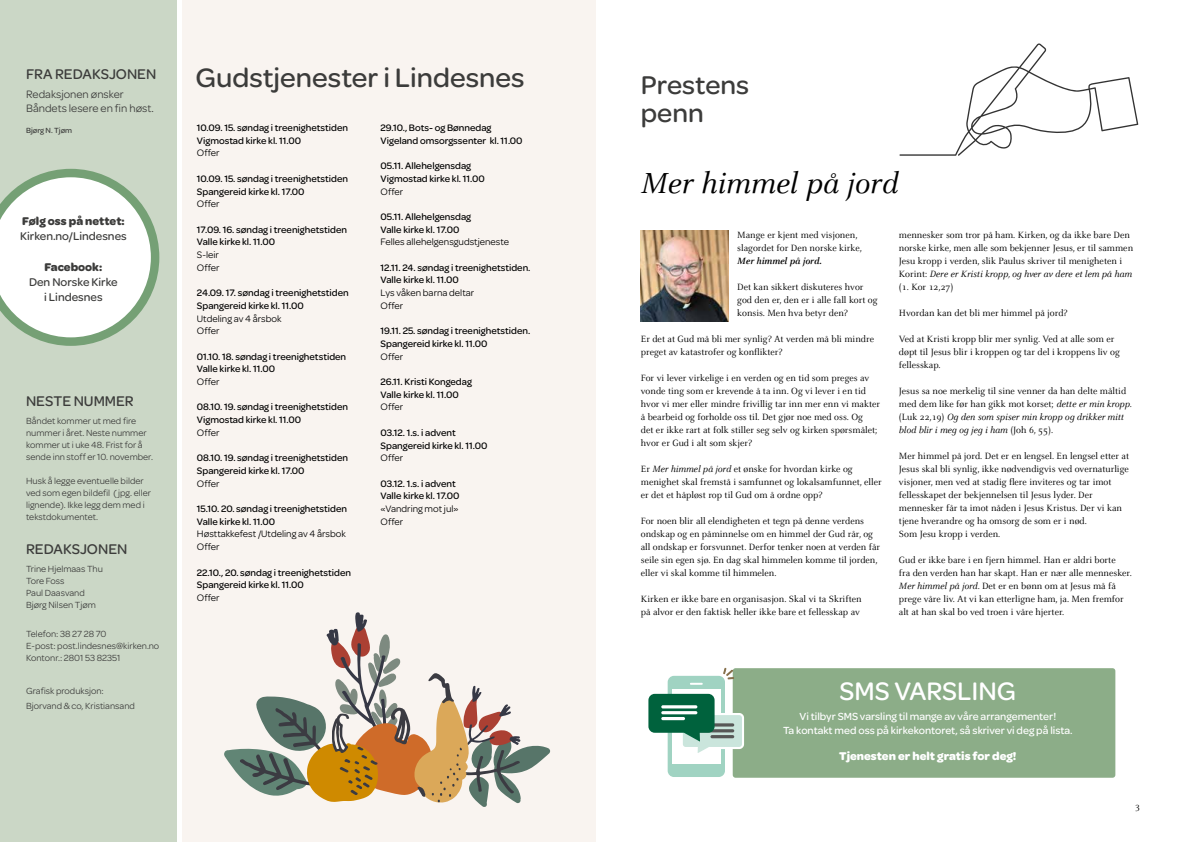
<style>
.page{position:relative;width:1191px;height:842px;background:#fff}
.page>*{position:absolute;margin:0;border:0;box-sizing:border-box;transform-origin:0 0}
.t1{font:italic 32px "Celeste";color:#000}
.t2{font:500 28.4px "Omnes";color:#3c3c3b}
.t3{font:500 27.4px/28px "Omnes";color:#3c3c3b}
.t4{font:500 27px "Omnes";color:#fff}
.t5{font:500 15px "Omnes";color:#3c3c3b}
.t6{font:500 12px/15.1px "Omnes";color:#3c3c3b;text-align:center}
.t7{font:700 12px "Omnes";color:#fff}
.t8{font:700 12px "Omnes";color:#3c3c3b}
.t9{font:11.5px/14px "Omnes";color:#3c3c3b}
.t10{font:500 11px/14px "Omnes";color:#fff;text-align:center}
.t11{font:10px/13px "Celeste";color:#000}
.t12{font:500 10px/12.7px "Omnes";color:#000}
.t13{font:10px/12.7px "Omnes";color:#000}
.t14{font:italic 700 10px "Celeste";color:#000}
.t15{font:9.5px/12px "Omnes";color:#3c3c3b}
.t16{font:9.5px "Celeste";color:#000}
.t17{font:500 8px "Omnes";color:#3c3c3b}
.s1{font-style:italic}
</style>
<div class="page">
<div style="left:182px;top:0;width:413px;height:842px;background:#f9f4f0"></div>
<div style="left:0;top:0;width:176px;height:842px;background:#cbd7c6"></div>
<svg style="left:0;top:169px;width:159px;height:177px"></svg>
<svg style="left:899px;top:43px;width:239px;height:113px"></svg>
<img style="left:641px;top:230px;width:88px;height:91px">
<svg style="left:224px;top:612px;width:326px;height:195px"></svg>
<div style="left:732px;top:668px;width:383px;height:110px;background:#8cad88;border-radius:3px"></div>
<div style="left:667px;top:676px;width:58px;height:101px;background:#a0d3c2;border-radius:6px"></div>
<div style="left:672px;top:689px;width:48px;height:74px;background:#fff"></div>
<svg style="left:690px;top:683px;width:12px;height:2px"></svg>
<svg style="left:723px;top:668px;width:11px;height:11px"></svg>
<svg style="left:648px;top:694px;width:96px;height:65px"></svg>
<hr style="left:661px;top:705px;width:36px;height:3px;background:#fff;border-radius:2px">
<hr style="left:661px;top:711px;width:36px;height:3px;background:#fff;border-radius:2px">
<hr style="left:661px;top:717px;width:24px;height:3px;background:#fff;border-radius:2px">
<h3 class="t5" style="left:26px;top:63px;width:132px">FRA REDAKSJONEN</h3>
<p class="t9" style="left:26px;top:87px;width:129px">Redaksjonen ønsker<br>Båndets lesere en fin høst.</p>
<p class="t17" style="left:26px;top:125px;width:48px">Bjørg N. Tjøm</p>
<p class="t8" style="left:22px;top:212px;width:104px">Følg oss på nettet:</p>
<p class="t6" style="left:20px;top:228px;width:108px">Kirken.no/Lindesnes</p>
<p class="t8" style="left:45px;top:258px;width:59px">Facebook:</p>
<p class="t6" style="left:29px;top:274px;width:90px">Den Norske Kirke i Lindesnes</p>
<h3 class="t5" style="left:26px;top:391px;width:109px">NESTE NUMMER</h3>
<p class="t15" style="left:26px;top:414px;width:128px">Båndet kommer ut med fire nummer i året. Neste nummer kommer ut i uke 48. Frist for å sende inn stoff er 10. november.</p>
<p class="t15" style="left:26px;top:474px;width:126px">Husk å legge eventuelle bilder ved som egen bildefil ( jpg. eller lignende). Ikke legg dem med i tekstdokumentet.</p>
<h3 class="t5" style="left:26px;top:539px;width:103px">REDAKSJONEN</h3>
<p class="t15" style="left:26px;top:562px;width:78px">Trine Hjelmaas Thu<br>Tore Foss<br>Paul Daasvand<br>Bjørg Nilsen Tjøm</p>
<p class="t15" style="left:26px;top:628px;width:135px">Telefon: 38 27 28 70<br>E-post: post.lindesnes@kirken.no<br>Kontonr.: 2801 53 82351</p>
<p class="t15" style="left:26px;top:683px;width:110px;line-height:14.8px">Grafisk produksjon:<br>Bjorvand &amp; co, Kristiansand</p>
<h2 class="t2" style="left:195px;top:58px;width:331px">Gudstjenester i Lindesnes</h2>
<p class="t12" style="left:197px;top:121px;width:153px">10.09. 15. søndag i treenighetstiden<br>Vigmostad kirke kl. 11.00</p>
<p class="t13" style="left:197px;top:146px;width:24px">Offer</p>
<p class="t12" style="left:197px;top:172px;width:153px">10.09. 15. søndag i treenighetstiden<br>Spangereid kirke kl. 17.00</p>
<p class="t13" style="left:197px;top:197px;width:24px">Offer</p>
<p class="t12" style="left:197px;top:222px;width:152px">17.09. 16. søndag i treenighetstiden<br>Valle kirke kl. 11.00</p>
<p class="t13" style="left:197px;top:248px;width:24px">S-leir<br>Offer</p>
<p class="t12" style="left:197px;top:286px;width:153px">24.09. 17. søndag i treenighetstiden<br>Spangereid kirke kl. 11.00</p>
<p class="t13" style="left:197px;top:311px;width:86px">Utdeling av 4 årsbok<br>Offer</p>
<p class="t12" style="left:197px;top:349px;width:151px">01.10. 18. søndag i treenighetstiden<br>Valle kirke kl. 11.00</p>
<p class="t13" style="left:197px;top:375px;width:24px">Offer</p>
<p class="t12" style="left:197px;top:400px;width:153px">08.10. 19. søndag i treenighetstiden<br>Vigmostad kirke kl. 11.00</p>
<p class="t13" style="left:197px;top:426px;width:24px">Offer</p>
<p class="t12" style="left:197px;top:451px;width:153px">08.10. 19. søndag i treenighetstiden<br>Spangereid kirke kl. 17.00</p>
<p class="t13" style="left:197px;top:476px;width:24px">Offer</p>
<p class="t12" style="left:197px;top:502px;width:152px">15.10. 20. søndag i treenighetstiden<br>Valle kirke kl. 11.00</p>
<p class="t13" style="left:197px;top:527px;width:150px">Høsttakkefest /Utdeling av 4 årsbok<br>Offer</p>
<p class="t12" style="left:197px;top:565px;width:156px">22.10., 20. søndag i treenighetstiden<br>Spangereid kirke kl. 11.00</p>
<p class="t13" style="left:197px;top:591px;width:24px">Offer</p>
<p class="t12" style="left:380px;top:121px;width:143px">29.10., Bots- og Bønnedag<br>Vigeland omsorgssenter kl. 11.00</p>
<p class="t12" style="left:380px;top:159px;width:106px">05.11. Allehelgensdag<br>Vigmostad kirke kl. 11.00</p>
<p class="t13" style="left:380px;top:184px;width:24px">Offer</p>
<p class="t12" style="left:380px;top:210px;width:92px">05.11. Allehelgensdag<br>Valle kirke kl. 17.00</p>
<p class="t13" style="left:380px;top:235px;width:130px">Felles allehelgensgudstjeneste</p>
<p class="t12" style="left:380px;top:260px;width:151px">12.11. 24. søndag i treenighetstiden.<br>Valle kirke kl. 11.00</p>
<p class="t13" style="left:380px;top:286px;width:95px">Lys våken barna deltar<br>Offer</p>
<p class="t12" style="left:380px;top:324px;width:151px">19.11. 25. søndag i treenighetstiden.<br>Spangereid kirke kl. 11.00</p>
<p class="t13" style="left:380px;top:349px;width:24px">Offer</p>
<p class="t12" style="left:380px;top:375px;width:93px">26.11. Kristi Kongedag<br>Valle kirke kl. 11.00</p>
<p class="t13" style="left:380px;top:400px;width:24px">Offer</p>
<p class="t12" style="left:380px;top:426px;width:108px">03.12. 1.s. i advent<br>Spangereid kirke kl. 11.00</p>
<p class="t13" style="left:380px;top:451px;width:24px">Offer</p>
<p class="t12" style="left:380px;top:476px;width:80px">03.12. 1.s. i advent<br>Valle kirke kl. 17.00</p>
<p class="t13" style="left:380px;top:502px;width:80px">«Vandring mot jul»<br>Offer</p>
<h3 class="t3" style="left:641px;top:70px;width:110px">Prestens penn</h3>
<h1 class="t1" style="left:641px;top:166px;width:259px">Mer himmel på jord</h1>
<p class="t11" style="left:737px;top:228px;width:126px">Mange er kjent med visjonen, slagordet for Den norske kirke,</p>
<p class="t14" style="left:737px;top:255px;width:86px">Mer himmel på jord.</p>
<p class="t11" style="left:737px;top:280px;width:142px">Det kan sikkert diskuteres hvor god den er, den er i alle fall kort og konsis. Men hva betyr den?</p>
<p class="t11" style="left:641px;top:332px;width:235px">Er det at Gud må bli mer synlig? At verden må bli mindre preget av katastrofer og konflikter?</p>
<p class="t11" style="left:641px;top:371px;width:241px">For vi lever virkelige i en verden og en tid som preges av vonde ting som er krevende å ta inn. Og vi lever i en tid hvor vi mer eller mindre frivillig tar inn mer enn vi makter å bearbeid og forholde oss til. Det gjør noe med oss. Og<br>det er ikke rart at folk stiller seg selv og kirken spørsmålet; hvor er Gud i alt som skjer?</p>
<p class="t11" style="left:641px;top:462px;width:242px">Er <span class="s1">Mer himmel på jord</span> et ønske for hvordan kirke og menighet skal fremstå i samfunnet og lokalsamfunnet, eller er det et håpløst rop til Gud om å ordne opp?</p>
<p class="t11" style="left:641px;top:514px;width:241px">For noen blir all elendigheten et tegn på denne verdens ondskap og en påminnelse om en himmel der Gud rår, og all ondskap er forsvunnet. Derfor tenker noen at verden får seile sin egen sjø. En dag skal himmelen komme til jorden, eller vi skal komme til himmelen.</p>
<p class="t11" style="left:641px;top:592px;width:222px">Kirken er ikke bare en organisasjon. Skal vi ta Skriften på alvor er den faktisk heller ikke bare et fellesskap av</p>
<p class="t11" style="left:899px;top:228px;width:236px">mennesker som tror på ham. Kirken, og da ikke bare Den norske kirke, men alle som bekjenner Jesus, er til sammen Jesu kropp i verden, slik Paulus skriver til menigheten i Korint: <span class="s1">Dere er Kristi kropp, og hver av dere et lem på ham </span>(1. Kor 12,27)</p>
<p class="t11" style="left:899px;top:306px;width:170px">Hvordan kan det bli mer himmel på jord?</p>
<p class="t11" style="left:899px;top:332px;width:222px">Ved at Kristi kropp blir mer synlig. Ved at alle som er døpt til Jesus blir i kroppen og tar del i kroppens liv og fellesskap.</p>
<p class="t11" style="left:899px;top:384px;width:234px">Jesus sa noe merkelig til sine venner da han delte måltid med dem like før han gikk mot korset; <span class="s1">dette er min kropp. </span>(Luk 22,19) <span class="s1">Og den som spiser min kropp og drikker mitt blod blir i meg og jeg i ham</span> (Joh 6, 55).</p>
<p class="t11" style="left:899px;top:449px;width:232px">Mer himmel på jord. Det er en lengsel. En lengsel etter at Jesus skal bli synlig, ikke nødvendigvis ved overnaturlige visjoner, men ved at stadig flere inviteres og tar imot fellesskapet der bekjennelsen til Jesus lyder. Der mennesker får ta imot nåden i Jesus Kristus. Der vi kan tjene hverandre og ha omsorg de som er i nød.<br>Som Jesu kropp i verden.</p>
<p class="t11" style="left:899px;top:553px;width:234px">Gud er ikke bare i en fjern himmel. Han er aldri borte<br>fra den verden han har skapt. Han er nær alle mennesker.<br><span class="s1">Mer himmel på jord.</span> Det er en bønn om at Jesus må få prege våre liv. At vi kan etterligne ham, ja. Men fremfor alt at han skal bo ved troen i våre hjerter.</p>
<h3 class="t4" style="left:839px;top:672px;width:178px">SMS VARSLING</h3>
<p class="t10" style="left:783px;top:708px;width:291px">Vi tilbyr SMS varsling til mange av våre arrangementer!<br>Ta kontakt med oss på kirkekontoret, så skriver vi deg på lista.</p>
<p class="t7" style="left:839px;top:747px;width:179px">Tjenesten er helt gratis for deg!</p>
<p class="t16" style="left:1135px;top:801px;width:6px">3</p>
</div>
